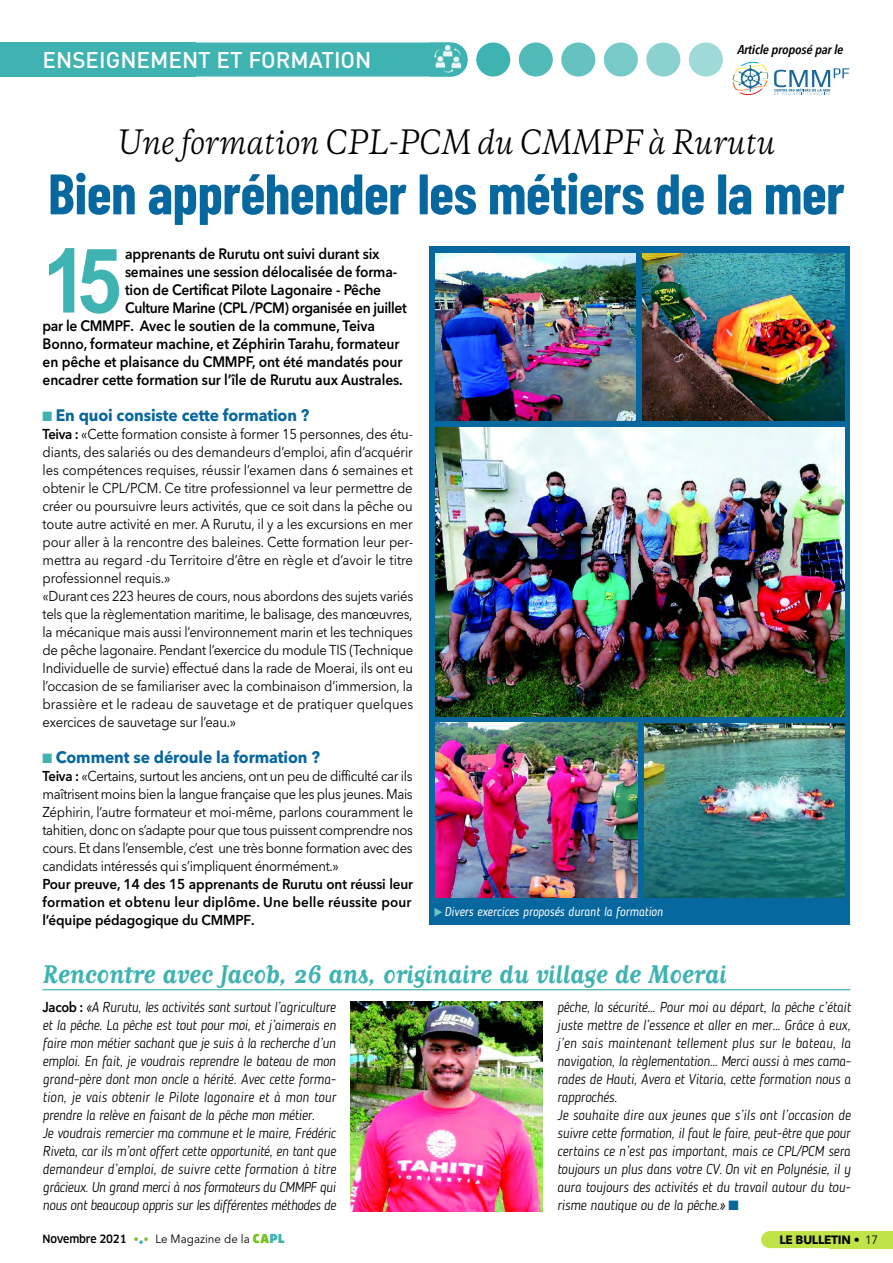
<style>
.page{position:relative;width:893px;height:1263px;background:#fff}
.page>*{position:absolute;margin:0;border:0;box-sizing:border-box;transform-origin:0 0}
.t1{font:700 89.7px "Arial";color:#3eb3b2;scale:.9 1}
.t2{font:700 57px "Barlow Condensed";letter-spacing:-.01em;color:#07679f}
.t3{font:italic 31.5px "Copernicus";color:#000;scale:.9 1}
.t4{font:700 30px "Matrix Script";letter-spacing:-.005em;color:#3eb3b2;scale:.95 1}
.t5{font:500 22.5px "DIN";color:#fff}
.t6{font:700 16.5px "Avenir Next LT Pro";letter-spacing:-.005em;color:#07679f;scale:.95 1}
.t7{font:600 15px "Avenir Next LT Pro";letter-spacing:-.01em;color:#000;scale:.92 1}
.t8{font:14.25px/18px "Avenir Next LT Pro";letter-spacing:-.015em;color:#000;scale:.92 1}
.t9{font:italic 300 14.25px/18px "Blogger Sans";letter-spacing:-.01em;color:#000;scale:.95 1}
.t10{font:600 14.25px/18px "Avenir Next LT Pro";letter-spacing:-.01em;color:#000;scale:.95 1}
.t11{font:italic 12.75px "Blogger Sans";letter-spacing:-.005em;color:#fff;scale:.95 1}
.t12{font:italic 600 condensed 12.75px "Avenir Next LT Pro";letter-spacing:-.015em;color:#000;scale:1.1 1}
.t13{font:12px "Avenir Next LT Pro";color:#000;scale:.95 1}
.t14{font:700 12px "Avenir Next LT Pro";letter-spacing:-.02em;color:#000}
.s1{color:#3eb3b2}
.s2{font-weight:600}
.s3{color:#6fc6c5}
.s4{font-family:"Avenir Next LT Pro";font-weight:600;font-style:normal}
.s5{color:#07679f}
.s6{font-family:"Clan";font-weight:500;font-size:11.25px}
.s7{font-family:"Clan";font-weight:500;color:#79c021}
.s8{font-family:"Clan";font-weight:500;color:#3eb3b2}
.s9{font-family:"Clan OT";font-weight:900;color:#79c021}
.s10{font-family:"Clan OT";font-weight:900;color:#3eb3b2}
.s11{font-weight:400}
</style>
<div class="page">
<div style="left:476px;top:43px;width:34px;height:34px;background:#3eb3b2;border-radius:50%"></div>
<div style="left:761px;top:1231px;width:132px;height:17px;background:#c0e347"></div>
<div style="left:0;top:43px;width:196px;height:34px;background:#3eb3b2"></div>
<div style="left:55px;top:43px;width:413px;height:34px;background:#3eb3b2;border-radius:17px"></div>
<img style="left:429px;top:43px;width:38px;height:34px">
<div style="left:519px;top:43px;width:34px;height:34px;background:#52bab9;border-radius:17px"></div>
<div style="left:561px;top:43px;width:34px;height:34px;background:#65c2c1;border-radius:17px"></div>
<div style="left:604px;top:43px;width:34px;height:34px;background:#78cac9;border-radius:17px"></div>
<div style="left:646px;top:43px;width:34px;height:34px;background:#8bd1d1;border-radius:17px"></div>
<div style="left:689px;top:43px;width:34px;height:34px;background:#9fd9d8;border-radius:17px"></div>
<svg style="left:733px;top:62px;width:35px;height:33px"></svg>
<svg style="left:774px;top:68px;width:75px;height:28px"></svg>
<div style="left:429px;top:247px;width:421px;height:678px;background:#07679f"></div>
<img style="left:436px;top:723px;width:202px;height:174px">
<img style="left:436px;top:427px;width:408px;height:289px">
<img style="left:642px;top:253px;width:202px;height:168px">
<img style="left:644px;top:723px;width:200px;height:174px">
<img style="left:351px;top:1001px;width:191px;height:211px">
<img style="left:436px;top:253px;width:200px;height:168px">
<hr style="left:43px;top:989px;width:807px;height:1px;background:#3eb3b2">
<h3 class="t5" style="left:43px;top:47px;width:330px">ENSEIGNEMENT ET FORMATION</h3>
<p class="t12" style="left:737px;top:45px;width:98px">Article proposé par le</p>
<h3 class="t3" style="left:118px;top:130px;width:732px">Une formation CPL-PCM du CMMPF à Rurutu</h3>
<h2 class="t2" style="left:48px;top:158px;width:798px">Bien appréhender les métiers de la mer</h2>
<h1 class="t1" style="left:43px;top:229px;width:89px">15</h1>
<p class="t7" style="left:125px;top:248px;width:278px">apprenants de Rurutu ont suivi durant six</p>
<p class="t7" style="left:125px;top:266px;width:297px">semaines une session délocalisée de forma-</p>
<p class="t7" style="left:125px;top:284px;width:280px">tion de Certificat Pilote Lagonaire - Pêche</p>
<p class="t7" style="left:125px;top:302px;width:308px">Culture Marine (CPL /PCM) organisée en juillet</p>
<p class="t7" style="left:43px;top:320px;width:363px">par le CMMPF. Avec le soutien de la commune, Teiva</p>
<p class="t7" style="left:43px;top:338px;width:390px">Bonno, formateur machine, et Zéphirin Tarahu, formateur</p>
<p class="t7" style="left:43px;top:356px;width:393px">en pêche et plaisance du CMMPF, ont été mandatés pour</p>
<p class="t7" style="left:43px;top:374px;width:393px">encadrer cette formation sur l’île de Rurutu aux Australes.</p>
<p class="t6" style="left:43px;top:409px;width:282px"><span class="s1">■</span> En quoi consiste cette formation ?</p>
<p class="t8" style="left:43px;top:426px;width:405px"><span class="s2">Teiva :</span> «Cette formation consiste à former 15 personnes, des étu&shy;diants, des salariés ou des demandeurs d’emploi, afin d’acquérir les compétences requises, réussir l’examen dans 6 semaines et obtenir le CPL/PCM. Ce titre professionnel va leur permettre de créer ou poursuivre leurs activités, que ce soit dans la pêche ou toute autre activité en mer. A Rurutu, il y a les excursions en mer pour aller à la rencontre des baleines. Cette formation leur per&shy;mettra au regard -du Territoire d’être en règle et d’avoir le titre professionnel requis.»<br>«Durant ces 223 heures de cours, nous abordons des sujets variés tels que la règlementation maritime, le balisage, des manœuvres, la mécanique mais aussi l’environnement marin et les techniques de pêche lagonaire. Pendant l’exercice du module TIS (Technique Individuelle de survie) effectué dans la rade de Moerai, ils ont eu l’occasion de se familiariser avec la combinaison d’immersion, la brassière et le radeau de sauvetage et de pratiquer quelques exercices de sauvetage sur l’eau.»</p>
<p class="t6" style="left:43px;top:751px;width:294px"><span class="s1">■</span> Comment se déroule la formation ?</p>
<p class="t8" style="left:43px;top:768px;width:404px;text-align:justify"><span class="s2">Teiva :</span> «Certains, surtout les anciens, ont un peu de difficulté car ils maîtrisent moins bien la langue française que les plus jeunes. Mais Zéphirin, l’autre formateur et moi-même, parlons couramment le tahitien, donc on s’adapte pour que tous puissent comprendre nos cours. Et dans l’ensemble, c’est une très bonne formation avec des candidats intéressés qui s’impliquent énormément.»</p>
<p class="t10" style="left:43px;top:876px;width:392px">Pour preuve, 14 des 15 apprenants de Rurutu ont réussi leur formation et obtenu leur diplôme. Une belle réussite pour l’équipe pédagogique du CMMPF.</p>
<p class="t11" style="left:434px;top:904px;width:243px"><span class="s3">◆</span> Divers exercices proposés durant la formation</p>
<h3 class="t4" style="left:43px;top:955px;width:722px">Rencontre avec Jacob, 26 ans, originaire du village de Moerai</h3>
<p class="t9" style="left:43px;top:998px;width:310px"><span class="s4">Jacob :</span> «A Rurutu, les activités sont surtout l’agriculture et la pêche. La pêche est tout pour moi, et j’aimerais en faire mon métier sachant que je suis à la recherche d’un emploi. En fait, je voudrais reprendre le bateau de mon grand-père dont mon oncle a hérité. Avec cette forma&shy;tion, je vais obtenir le Pilote lagonaire et à mon tour prendre la relève en faisant de la pêche mon métier.<br>Je voudrais remercier ma commune et le maire, Frédéric Riveta, car ils m’ont offert cette opportunité, en tant que demandeur d’emploi, de suivre cette formation à titre grâcieux. Un grand merci à nos formateurs du CMMPF qui nous ont beaucoup appris sur les différentes méthodes de</p>
<p class="t9" style="left:557px;top:998px;width:310px">pêche, la sécurité… Pour moi au départ, la pêche c’était juste mettre de l’essence et aller en mer… Grâce à eux, j’en sais maintenant tellement plus sur le bateau, la navigation, la règlementation… Merci aussi à mes cama&shy;rades de Hauti, Avera et Vitaria, cette formation nous a rapprochés.<br>Je souhaite dire aux jeunes que s’ils ont l’occasion de suivre cette formation, il faut le faire, peut-être que pour certains ce n’est pas important, mais ce CPL/PCM sera toujours un plus dans votre CV. On vit en Polynésie, il y aura toujours des activités et du travail autour du tou&shy;risme nautique ou de la pêche.» <span class="s5">■</span></p>
<p class="t13" style="left:43px;top:1234px;width:256px"><span class="s6">Novembre 2021</span> <span class="s7">•</span><span class="s8">•</span><span class="s7">•</span> Le Magazine de la <span class="s9">CA</span><span class="s10">PL</span></p>
<p class="t14" style="left:779px;top:1235px;width:100px">LE BULLETIN • <span class="s11">17</span></p>
</div>
